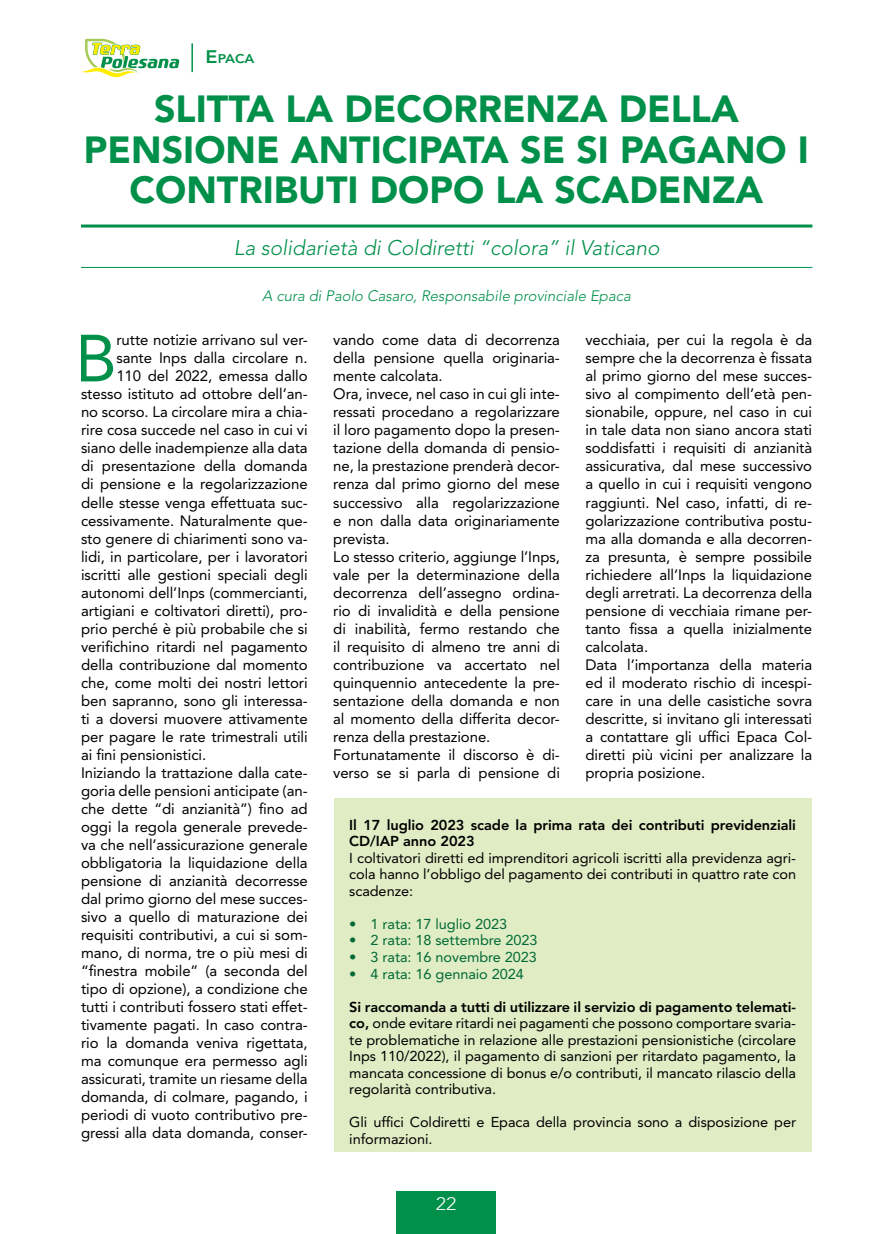
<style>
.page{position:relative;width:893px;height:1234px;background:#fff}
.page>*{position:absolute;margin:0;border:0;box-sizing:border-box;transform-origin:0 0}
.t1{font:65.85px "Avenir LT Std";color:#00904a}
.t2{font:900 37.5px/40.5px "Avenir LT Std";color:#00904a;text-align:center}
.t3{font:italic 300 21px "Avenir LT Std";color:#00904a}
.t4{font:300 18px "Avenir LT Std";color:#fff;scale:1.1 1}
.t5{font:15px/18px "Avenir LT Std";letter-spacing:-.005em;color:#000}
.t6{font:italic 300 15px "Avenir LT Std";color:#00904a}
.t7{font:14.25px/16.5px "Avenir LT Std";letter-spacing:-.005em;color:#000;text-align:justify}
.t8{font:14.25px "Avenir LT Std";letter-spacing:-.005em;color:#006935}
.t9{font:800 14.25px/16.5px "Avenir LT Std";letter-spacing:-.005em;color:#000}
.t10{font:800 12.6px "Avenir LT Std";color:#00904a;scale:1.1 1}
.s1{font-size:18px}
.s2{font-weight:800}
</style>
<div class="page">
<div style="left:397px;top:1191px;width:99px;height:42px;background:#00904a"></div>
<hr style="left:191px;top:43px;width:2px;height:29px;background:#00904a">
<svg style="left:81px;top:39px;width:99px;height:39px"></svg>
<hr style="left:81px;top:224px;width:731px;height:3px;background:#00904a">
<hr style="left:81px;top:267px;width:731px;height:1px;background:#00904a">
<div style="left:334px;top:798px;width:478px;height:354px;background:#dfecc4"></div>
<p class="t10" style="left:206px;top:51px;width:46px"><span class="s1">E</span>PACA</p>
<h2 class="t2" style="left:84px;top:88px;width:727px">SLITTA LA DECORRENZA DELLA<br>PENSIONE ANTICIPATA SE SI PAGANO I<br>CONTRIBUTI DOPO LA SCADENZA</h2>
<h3 class="t3" style="left:234px;top:235px;width:427px">La solidarietà di Coldiretti “colora” il Vaticano</h3>
<p class="t6" style="left:262px;top:286px;width:370px">A cura di Paolo Casaro, Responsabile provinciale Epaca</p>
<h1 class="t1" style="left:75px;top:320px;width:43px">B</h1>
<p class="t5" style="left:116px;top:331px;width:193px">rutte notizie arrivano sul ver-</p>
<p class="t5" style="left:333px;top:331px;width:228px">vando come data di decorrenza della pensione quella originaria&shy;mente calcolata.<br>Ora, invece, nel caso in cui gli inte&shy;ressati procedano a regolarizzare il loro pagamento dopo la presen&shy;tazione della domanda di pensio&shy;ne, la prestazione prenderà decor&shy;renza dal primo giorno del mese successivo alla regolarizzazione e non dalla data originariamente prevista.<br>Lo stesso criterio, aggiunge l’Inps, vale per la determinazione della decorrenza dell’assegno ordina&shy;rio di invalidità e della pensione di inabilità, fermo restando che il requisito di almeno tre anni di contribuzione va accertato nel quinquennio antecedente la pre&shy;sentazione della domanda e non al momento della differita decor&shy;renza della prestazione.<br>Fortunatamente il discorso è di&shy;verso se si parla di pensione di</p>
<p class="t5" style="left:585px;top:331px;width:228px">vecchiaia, per cui la regola è da sempre che la decorrenza è fissata al primo giorno del mese succes&shy;sivo al compimento dell’età pen&shy;sionabile, oppure, nel caso in cui in tale data non siano ancora stati soddisfatti i requisiti di anzianità assicurativa, dal mese successivo a quello in cui i requisiti vengono raggiunti. Nel caso, infatti, di re&shy;golarizzazione contributiva postu&shy;ma alla domanda e alla decorren&shy;za presunta, è sempre possibile richiedere all’Inps la liquidazione degli arretrati. La decorrenza della pensione di vecchiaia rimane per&shy;tanto fissa a quella inizialmente calcolata.<br>Data l’importanza della materia ed il moderato rischio di incespi&shy;care in una delle casistiche sovra descritte, si invitano gli interessati a contattare gli uffici Epaca Col&shy;diretti più vicini per analizzare la propria posizione.</p>
<p class="t9" style="left:349px;top:816px;width:448px">Il 17 luglio 2023 scade la prima rata dei contributi previdenziali<br>CD/IAP anno 2023</p>
<p class="t7" style="left:349px;top:849px;width:448px">I coltivatori diretti ed imprenditori agricoli iscritti alla previdenza agri&shy;cola hanno l’obbligo del pagamento dei contributi in quattro rate con scadenze:</p>
<p class="t8" style="left:349px;top:915px;width:159px">• 1 rata: 17 luglio 2023</p>
<p class="t8" style="left:349px;top:932px;width:190px">• 2 rata: 18 settembre 2023</p>
<p class="t8" style="left:349px;top:948px;width:189px">• 3 rata: 16 novembre 2023</p>
<p class="t8" style="left:349px;top:965px;width:176px">• 4 rata: 16 gennaio 2024</p>
<p class="t7" style="left:349px;top:998px;width:448px"><span class="s2">Si raccomanda a tutti di utilizzare il servizio di pagamento telemati&shy;co,</span> onde evitare ritardi nei pagamenti che possono comportare svaria&shy;te problematiche in relazione alle prestazioni pensionistiche (circolare Inps 110/2022), il pagamento di sanzioni per ritardato pagamento, la mancata concessione di bonus e/o contributi, il mancato rilascio della regolarità contributiva.</p>
<p class="t7" style="left:349px;top:1113px;width:448px">Gli uffici Coldiretti e Epaca della provincia sono a disposizione per informazioni.</p>
<p class="t5" style="left:116px;top:349px;width:193px">sante Inps dalla circolare n.</p>
<p class="t5" style="left:116px;top:367px;width:193px">110 del 2022, emessa dallo</p>
<p class="t5" style="left:81px;top:385px;width:228px">stesso istituto ad ottobre dell’an-</p>
<p class="t5" style="left:81px;top:403px;width:228px">no scorso. La circolare mira a chia-</p>
<p class="t5" style="left:81px;top:421px;width:228px">rire cosa succede nel caso in cui vi</p>
<p class="t5" style="left:81px;top:439px;width:228px">siano delle inadempienze alla data</p>
<p class="t5" style="left:81px;top:457px;width:228px">di presentazione della domanda</p>
<p class="t5" style="left:81px;top:475px;width:228px">di pensione e la regolarizzazione</p>
<p class="t5" style="left:81px;top:493px;width:228px">delle stesse venga effettuata suc-</p>
<p class="t5" style="left:81px;top:511px;width:228px">cessivamente. Naturalmente que-</p>
<p class="t5" style="left:81px;top:529px;width:228px">sto genere di chiarimenti sono va-</p>
<p class="t5" style="left:81px;top:547px;width:228px">lidi, in particolare, per i lavoratori</p>
<p class="t5" style="left:81px;top:565px;width:228px">iscritti alle gestioni speciali degli</p>
<p class="t5" style="left:81px;top:583px;width:228px">autonomi dell’Inps (commercianti,</p>
<p class="t5" style="left:81px;top:601px;width:228px">artigiani e coltivatori diretti), pro-</p>
<p class="t5" style="left:81px;top:619px;width:228px">prio perché è più probabile che si</p>
<p class="t5" style="left:81px;top:637px;width:228px">verifichino ritardi nel pagamento</p>
<p class="t5" style="left:81px;top:655px;width:228px">della contribuzione dal momento</p>
<p class="t5" style="left:81px;top:673px;width:228px">che, come molti dei nostri lettori</p>
<p class="t5" style="left:81px;top:691px;width:228px">ben sapranno, sono gli interessa-</p>
<p class="t5" style="left:81px;top:709px;width:228px">ti a doversi muovere attivamente</p>
<p class="t5" style="left:81px;top:727px;width:228px">per pagare le rate trimestrali utili</p>
<p class="t5" style="left:81px;top:745px;width:127px">ai fini pensionistici.</p>
<p class="t5" style="left:81px;top:763px;width:228px">Iniziando la trattazione dalla cate-</p>
<p class="t5" style="left:81px;top:781px;width:228px">goria delle pensioni anticipate (an-</p>
<p class="t5" style="left:81px;top:799px;width:228px">che dette “di anzianità”) fino ad</p>
<p class="t5" style="left:81px;top:817px;width:228px">oggi la regola generale prevede-</p>
<p class="t5" style="left:81px;top:835px;width:228px">va che nell’assicurazione generale</p>
<p class="t5" style="left:81px;top:853px;width:228px">obbligatoria la liquidazione della</p>
<p class="t5" style="left:81px;top:871px;width:228px">pensione di anzianità decorresse</p>
<p class="t5" style="left:81px;top:889px;width:228px">dal primo giorno del mese succes-</p>
<p class="t5" style="left:81px;top:907px;width:228px">sivo a quello di maturazione dei</p>
<p class="t5" style="left:81px;top:925px;width:228px">requisiti contributivi, a cui si som-</p>
<p class="t5" style="left:81px;top:943px;width:228px">mano, di norma, tre o più mesi di</p>
<p class="t5" style="left:81px;top:961px;width:228px">“finestra mobile” (a seconda del</p>
<p class="t5" style="left:81px;top:979px;width:228px">tipo di opzione), a condizione che</p>
<p class="t5" style="left:81px;top:997px;width:228px">tutti i contributi fossero stati effet-</p>
<p class="t5" style="left:81px;top:1015px;width:228px">tivamente pagati. In caso contra-</p>
<p class="t5" style="left:81px;top:1033px;width:228px">rio la domanda veniva rigettata,</p>
<p class="t5" style="left:81px;top:1051px;width:228px">ma comunque era permesso agli</p>
<p class="t5" style="left:81px;top:1069px;width:228px">assicurati, tramite un riesame della</p>
<p class="t5" style="left:81px;top:1087px;width:228px">domanda, di colmare, pagando, i</p>
<p class="t5" style="left:81px;top:1105px;width:228px">periodi di vuoto contributivo pre-</p>
<p class="t5" style="left:81px;top:1123px;width:228px">gressi alla data domanda, conser-</p>
<p class="t4" style="left:436px;top:1193px;width:20px">22</p>
</div>
